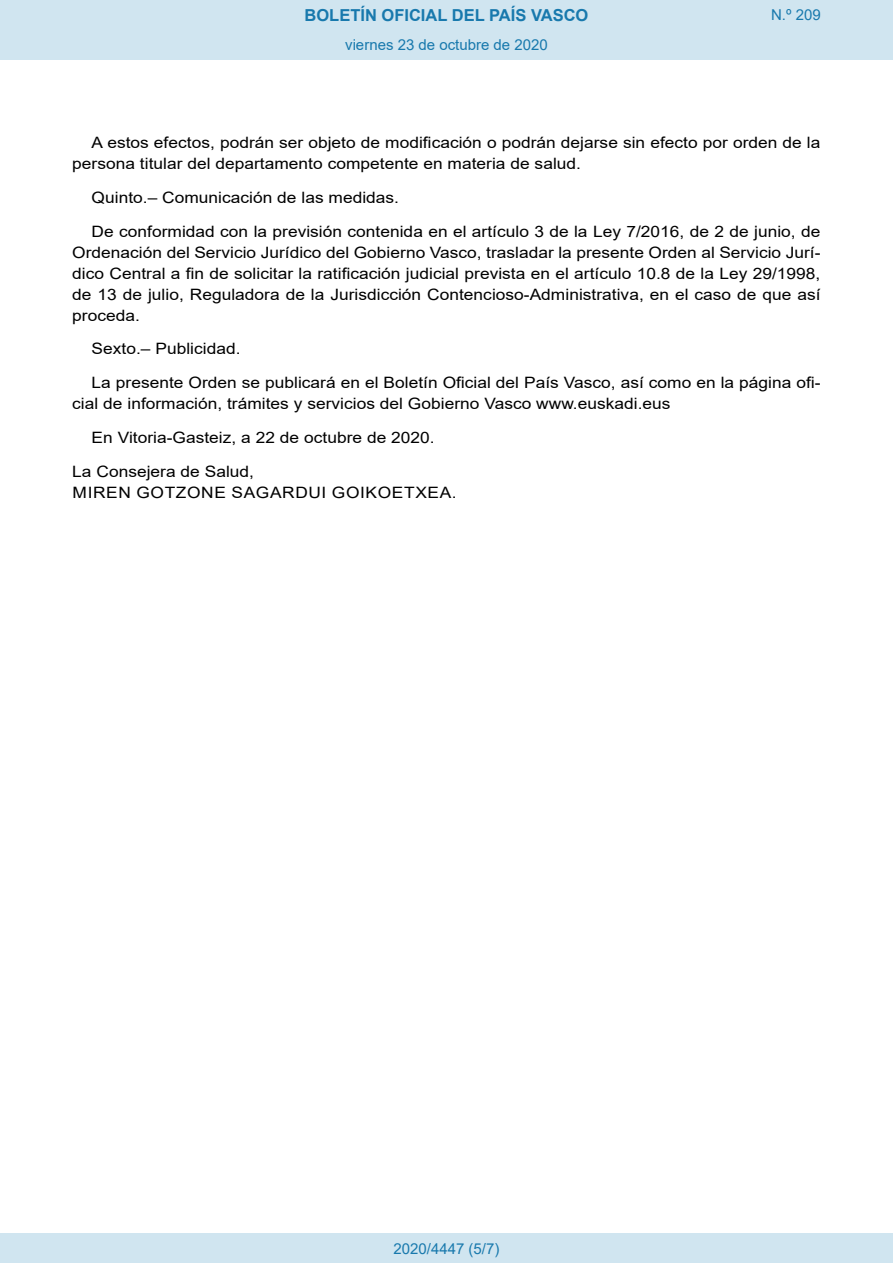
<style>
.page{position:relative;width:893px;height:1263px;background:#fff}
.page>*{position:absolute;margin:0;border:0;box-sizing:border-box;transform-origin:0 0}
.t1{font:700 16.5px "Arial";color:#1879ad}
.BOPVDetalle{font:15.6px/21px "Arial";color:#000;scale:1.11 1}
.BOPVFirmaLugFec{font:15.6px "Arial";color:#000;scale:1.11 1}
.BOPVFirmaNombre{font:15.6px "Arial";letter-spacing:.035em;color:#000;scale:1.11 1}
.BOPVFirmaPuesto{font:15.6px "Arial";color:#000;scale:1.11 1}
.Paginacion_Centro{font:15px "Arial";color:#1879ad}
</style>
<div class="page">
<div style="left:0;top:0;width:893px;height:60px;background:#d0e5f0"></div>
<div style="left:0;top:1233px;width:893px;height:30px;background:#d0e5f0"></div>
<p class="t1" style="left:305px;top:3px;width:285px">BOLETÍN OFICIAL DEL PAÍS VASCO</p>
<p class="Paginacion_Centro" style="left:345px;top:35px;width:204px">viernes 23 de octubre de 2020</p>
<p class="Paginacion_Centro" style="left:771px;top:5px;width:51px">N.º 209</p>
<p class="BOPVDetalle" style="left:72px;top:132px;width:675px;text-indent:19px">A estos efectos, podrán ser objeto de modificación o podrán dejarse sin efecto por orden de la persona titular del departamento competente en materia de salud.</p>
<p class="BOPVDetalle" style="left:92px;top:187px;width:278px">Quinto.– Comunicación de las medidas.</p>
<p class="BOPVDetalle" style="left:72px;top:221px;width:676px;text-align:justify;text-indent:19px">De conformidad con la previsión contenida en el artículo 3 de la Ley 7/2016, de 2 de junio, de Ordenación del Servicio Jurídico del Gobierno Vasco, trasladar la presente Orden al Servicio Jurí&shy;dico Central a fin de solicitar la ratificación judicial prevista en el artículo 10.8 de la Ley 29/1998, de 13 de julio, Reguladora de la Jurisdicción Contencioso-Administrativa, en el caso de que así proceda.</p>
<p class="BOPVDetalle" style="left:92px;top:338px;width:136px">Sexto.– Publicidad.</p>
<p class="BOPVDetalle" style="left:72px;top:372px;width:676px;text-indent:19px">La presente Orden se publicará en el Boletín Oficial del País Vasco, así como en la página ofi&shy;cial de información, trámites y servicios del Gobierno Vasco www.euskadi.eus</p>
<p class="BOPVFirmaLugFec" style="left:92px;top:427px;width:311px">En Vitoria-Gasteiz, a 22 de octubre de 2020.</p>
<p class="BOPVFirmaPuesto" style="left:72px;top:460px;width:165px">La Consejera de Salud,</p>
<p class="BOPVFirmaNombre" style="left:73px;top:481px;width:347px">MIREN GOTZONE SAGARDUI GOIKOETXEA.</p>
<p class="Paginacion_Centro" style="left:393px;top:1238px;width:107px">2020/4447 (5/7)</p>
</div>
